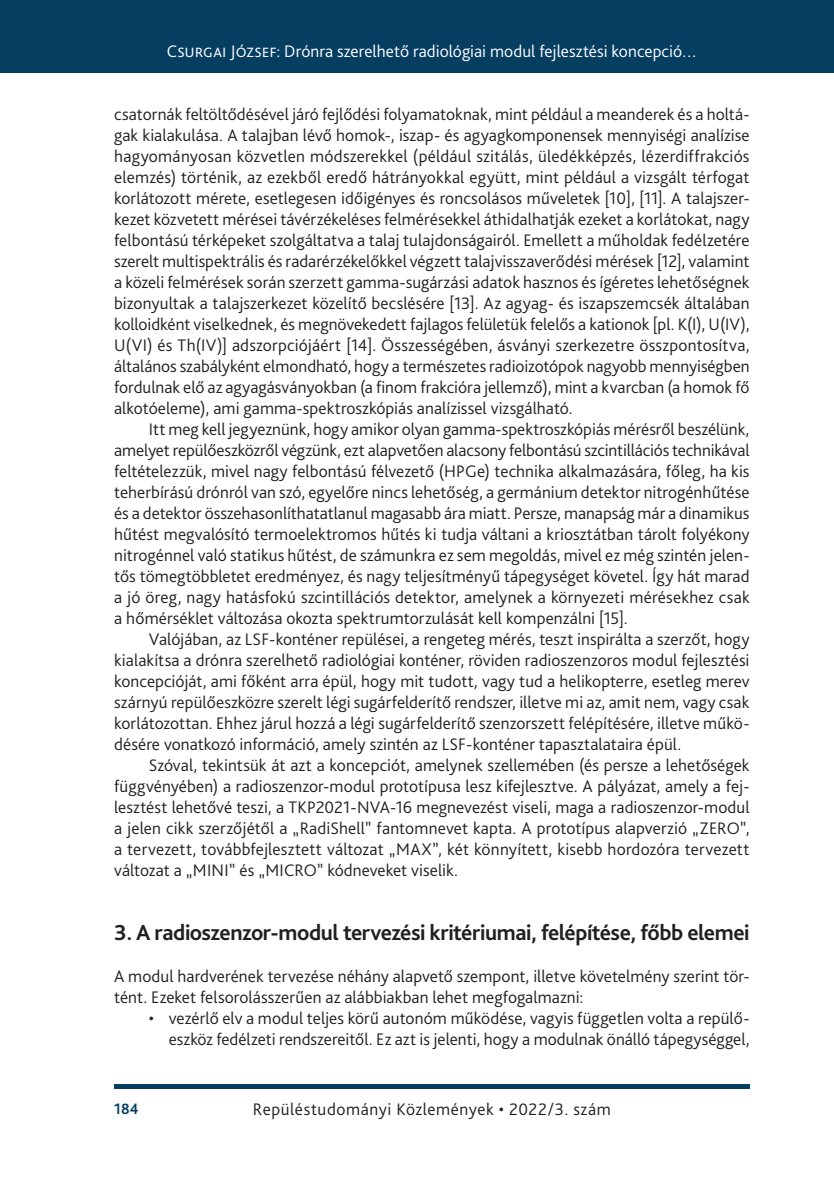
<style>
.page{position:relative;width:834px;height:1181px;background:#fff}
.page>*{position:absolute;margin:0;border:0;box-sizing:border-box;transform-origin:0 0}
._1_1__Head_bold_13{font:700 22.75px "Bliss Pro";letter-spacing:-.02em;color:#231f20}
._1__Body{font:300 17.5px/21px "Bliss Pro";letter-spacing:.005em;color:#231f20;text-align:justify}
._1_1__Bullet_list{font:300 17.5px/21px "Bliss Pro";letter-spacing:.01em;color:#231f20;text-align:right}
._2__Body_1st_paragra{font:300 17.5px/21px "Bliss Pro";letter-spacing:.01em;color:#231f20}
.t1{font:300 17.5px "Bliss Pro";letter-spacing:.005em;color:#fff}
._1__Body-2{font:300 17.5px "Bliss Pro";letter-spacing:.03em;color:#231f20}
.t2{font:700 15.75px "Bliss Pro";color:#063e62;scale:.95 1}
</style>
<div class="page">
<div style="left:0;top:0;width:833px;height:73px;background:#063e62"></div>
<hr style="left:833px;top:0;width:1px;height:73px;background:#063e62">
<div style="left:114px;top:1084px;width:635px;height:5px;background:#063e62"></div>
<p class="t1" style="left:167px;top:41px;width:532px">Csurgai József: Drónra szerelhető radiológiai modul fejlesztési koncepció…</p>
<p class="_1__Body" style="left:114px;top:103px;width:637px">csatornák feltöltődésével járó fejlődési folyamatoknak, mint például a meanderek és a holtá&shy;gak kialakulása. A talajban lévő homok-, iszap- és agyagkomponensek mennyiségi analízise hagyományosan közvetlen módszerekkel (például szitálás, üledékképzés, lézerdiffrakciós elemzés) történik, az ezekből eredő hátrányokkal együtt, mint például a vizsgált térfogat korlátozott mérete, esetlegesen időigényes és roncsolásos műveletek [10], [11]. A talajszer&shy;kezet közvetett mérései távérzékeléses felmérésekkel áthidalhatják ezeket a korlátokat, nagy felbontású térképeket szolgáltatva a talaj tulajdonságairól. Emellett a műholdak fedélzetére szerelt multispektrális és radarérzékelőkkel végzett talajvisszaverődési mérések [12], valamint a közeli felmérések során szerzett gamma-sugárzási adatok hasznos és ígéretes lehetőségnek bizonyultak a talajszerkezet közelítő becslésére [13]. Az agyag- és iszapszemcsék általában kolloidként viselkednek, és megnövekedett fajlagos felületük felelős a kationok [pl. K(I), U(IV), U(VI) és Th(IV)] adszorpciójáért [14]. Összességében, ásványi szerkezetre összpontosítva, általános szabályként elmondható, hogy a természetes radioizotópok nagyobb mennyiségben fordulnak elő az agyagásványokban (a finom frakcióra jellemző), mint a kvarcban (a homok fő alkotóeleme), ami gamma-spektroszkópiás analízissel vizsgálható.</p>
<p class="_1__Body" style="left:114px;top:418px;width:637px;text-indent:35px">Itt meg kell jegyeznünk, hogy amikor olyan gamma-spektroszkópiás mérésről beszélünk, amelyet repülőeszközről végzünk, ezt alapvetően alacsony felbontású szcintillációs technikával feltételezzük, mivel nagy felbontású félvezető (HPGe) technika alkalmazására, főleg, ha kis teherbírású drónról van szó, egyelőre nincs lehetőség, a germánium detektor nitrogénhűtése és a detektor összehasonlíthatatlanul magasabb ára miatt. Persze, manapság már a dinamikus hűtést megvalósító termoelektromos hűtés ki tudja váltani a kriosztátban tárolt folyékony nitrogénnel való statikus hűtést, de számunkra ez sem megoldás, mivel ez még szintén jelen&shy;tős tömegtöbbletet eredményez, és nagy teljesítményű tápegységet követel. Így hát marad a jó öreg, nagy hatásfokú szcintillációs detektor, amelynek a környezeti mérésekhez csak a hőmérséklet változása okozta spektrumtorzulását kell kompenzálni [15].</p>
<p class="_1__Body" style="left:114px;top:628px;width:636px;text-indent:35px">Valójában, az LSF-konténer repülései, a rengeteg mérés, teszt inspirálta a szerzőt, hogy kialakítsa a drónra szerelhető radiológiai konténer, röviden radioszenzoros modul fejlesztési koncepcióját, ami főként arra épül, hogy mit tudott, vagy tud a helikopterre, esetleg merev szárnyú repülőeszközre szerelt légi sugárfelderítő rendszer, illetve mi az, amit nem, vagy csak korlátozottan. Ehhez járul hozzá a légi sugárfelderítő szenzorszett felépítésére, illetve műkö&shy;désére vonatkozó információ, amely szintén az LSF-konténer tapasztalataira épül.</p>
<p class="_1__Body" style="left:114px;top:754px;width:637px;text-indent:35px">Szóval, tekintsük át azt a koncepciót, amelynek szellemében (és persze a lehetőségek függvényében) a radioszenzor-modul prototípusa lesz kifejlesztve. A pályázat, amely a fej&shy;lesztést lehetővé teszi, a TKP2021-NVA-16 megnevezést viseli, maga a radioszenzor-modul a jelen cikk szerzőjétől a „RadiShell” fantomnevet kapta. A prototípus alapverzió „ZERO”, a tervezett, továbbfejlesztett változat „MAX”, két könnyített, kisebb hordozóra tervezett változat a „MINI” és „MICRO” kódneveket viselik.</p>
<p class="_1_1__Head_bold_13" style="left:114px;top:918px;width:636px">3. A radioszenzor-modul tervezési kritériumai, felépítése, főbb elemei</p>
<p class="_2__Body_1st_paragra" style="left:114px;top:964px;width:636px">A modul hardverének tervezése néhány alapvető szempont, illetve követelmény szerint tör&shy;tént. Ezeket felsorolásszerűen az alábbiakban lehet megfogalmazni:</p>
<p class="_1_1__Bullet_list" style="left:149px;top:1006px;width:602px">• vezérlő elv a modul teljes körű autonóm működése, vagyis független volta a repülő&shy;eszköz fedélzeti rendszereitől. Ez azt is jelenti, hogy a modulnak önálló tápegységgel,</p>
<p class="t2" style="left:114px;top:1099px;width:27px">184</p>
<p class="_1__Body-2" style="left:253px;top:1098px;width:359px">Repüléstudományi Közlemények • 2022/3. szám</p>
</div>
